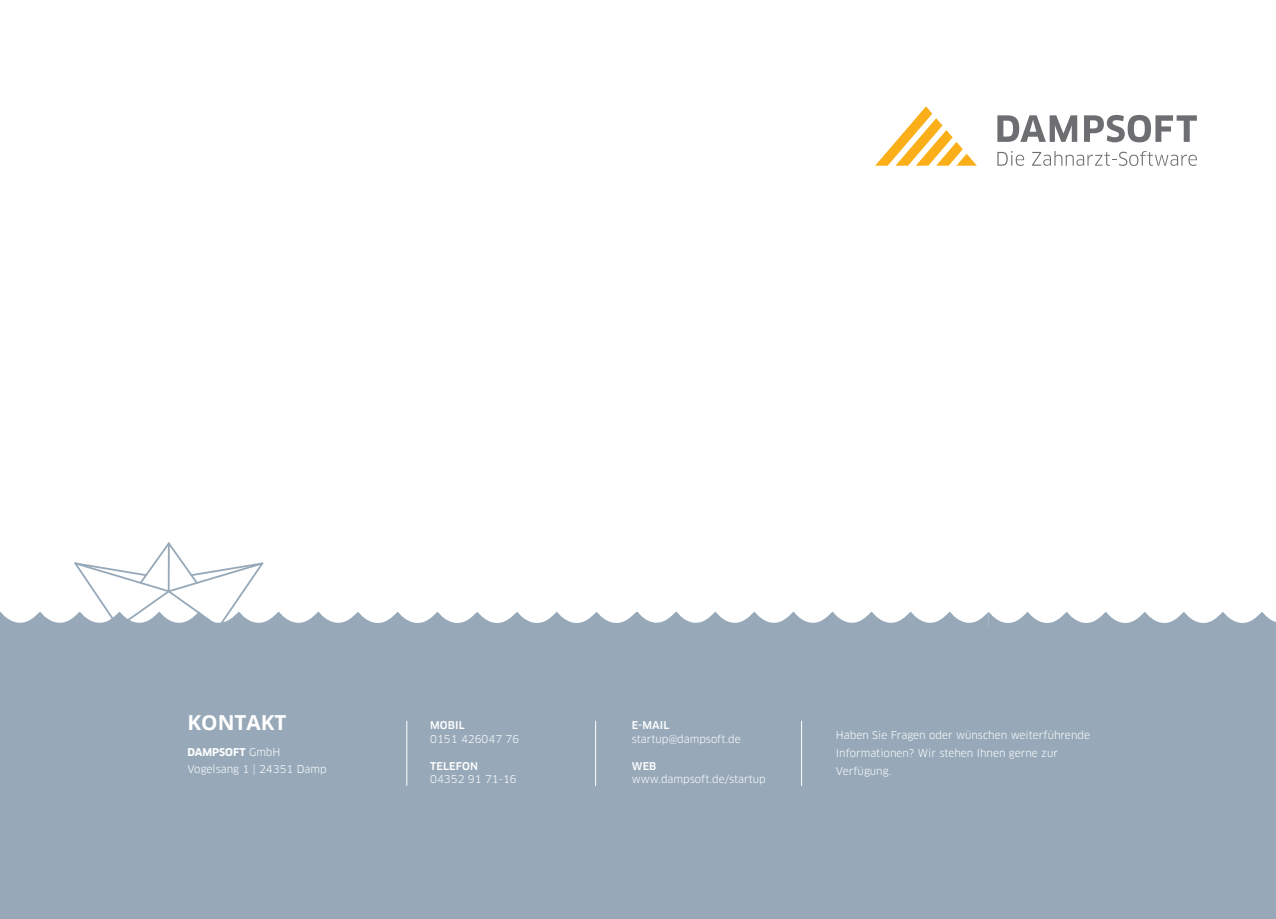
<style>
.page{position:relative;width:1276px;height:919px;background:#fff}
.page>*{position:absolute;margin:0;border:0;box-sizing:border-box;transform-origin:0 0}
.t1{font:700 20.7px "Open Sans";color:#fff}
.t2{font:10.5px/18px "Clan Pro";color:#fff}
.t3{font:500 10.5px "Clan Pro";letter-spacing:.01em;color:#fff}
.s1{font-weight:700}
</style>
<div class="page">
<div style="left:0;top:628px;width:1276px;height:290px;background:#97a9b9"></div>
<svg style="left:997px;top:151px;width:27px;height:15px"></svg>
<svg style="left:1032px;top:151px;width:165px;height:15px"></svg>
<svg style="left:875px;top:106px;width:102px;height:60px"></svg>
<svg style="left:997px;top:115px;width:80px;height:27px"></svg>
<svg style="left:1084px;top:115px;width:112px;height:27px"></svg>
<hr style="left:595px;top:720px;width:1px;height:65px;background:#fff">
<hr style="left:406px;top:720px;width:1px;height:65px;background:#fff">
<hr style="left:801px;top:720px;width:1px;height:65px;background:#fff">
<svg style="left:0;top:542px;width:1276px;height:86px"></svg>
<h1 class="t1" style="left:187px;top:711px;width:100px">KONTAKT</h1>
<p class="t3" style="left:632px;top:719px;width:39px">E-MAIL</p>
<p class="t2" style="left:632px;top:729px;width:110px">startup@dampsoft.de</p>
<p class="t3" style="left:632px;top:760px;width:26px">WEB</p>
<p class="t2" style="left:632px;top:770px;width:135px">www.dampsoft.de/startup</p>
<p class="t3" style="left:430px;top:719px;width:36px">MOBIL</p>
<p class="t2" style="left:430px;top:729px;width:91px">0151 426047 76</p>
<p class="t3" style="left:430px;top:760px;width:49px">TELEFON</p>
<p class="t2" style="left:430px;top:770px;width:88px">04352 91 71-16</p>
<p class="t2" style="left:187px;top:744px;width:141px;line-height:16.5px"><span class="s1">DAMPSOFT</span> GmbH<br>Vogelsang 1 | 24351 Damp</p>
<p class="t2" style="left:836px;top:726px;width:256px">Haben Sie Fragen oder wünschen weiterführende<br>Informationen? Wir stehen Ihnen gerne zur<br>Verfügung.</p>
</div>
